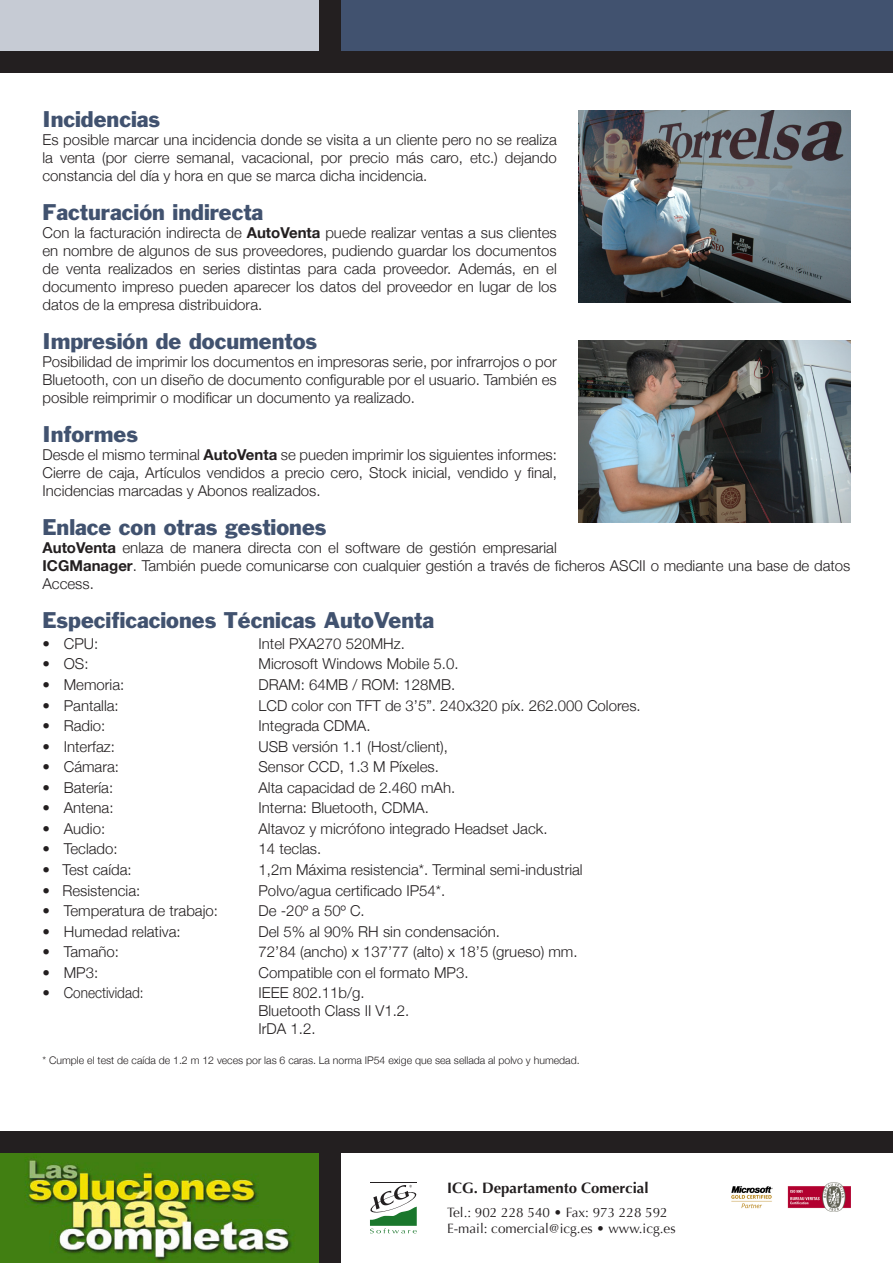
<style>
.page{position:relative;width:893px;height:1263px;background:#fff}
.page>*{position:absolute;margin:0;border:0;box-sizing:border-box;transform-origin:0 0}
.Subtitulares_color{font:21px "Franklin Gothic";color:#41526f}
.Textos{font:300 15px/18px "Helvetica Neue";color:#231f20;text-align:justify}
.Texto___5mm{font:300 15px "Helvetica Neue";color:#231f20}
.t1{font:700 15px "Optima";color:#231f20}
.t2{font:13.5px "Optima";color:#231f20}
.Texto___5mm-2{font:300 10.5px "Helvetica Neue";color:#231f20}
.s1{font-weight:700}
</style>
<div class="page">
<img style="left:0;top:1152px;width:319px;height:111px">
<div style="left:0;top:0;width:332px;height:62px;background:#c6cbd4"></div>
<div style="left:328px;top:0;width:565px;height:64px;background:#41526f"></div>
<div style="left:319px;top:0;width:21px;height:64px;background:#231f20"></div>
<div style="left:0;top:51px;width:893px;height:21px;background:#231f20"></div>
<div style="left:0;top:1131px;width:893px;height:21px;background:#231f20"></div>
<div style="left:319px;top:1145px;width:21px;height:118px;background:#231f20"></div>
<img style="left:731px;top:1182px;width:119px;height:29px">
<hr style="left:370px;top:1182px;width:47px;height:1px;background:#231f20">
<svg style="left:370px;top:1185px;width:47px;height:48px"></svg>
<img style="left:578px;top:341px;width:272px;height:181px">
<img style="left:578px;top:111px;width:272px;height:191px">
<p class="Subtitulares_color" style="left:43px;top:106px;width:119px">Incidencias</p>
<p class="Textos" style="left:43px;top:131px;width:516px">Es posible marcar una incidencia donde se visita a un cliente pero no se realiza la venta (por cierre semanal, vacacional, por precio más caro, etc.) dejando constancia del día y hora en que se marca dicha incidencia.</p>
<p class="Subtitulares_color" style="left:43px;top:199px;width:222px">Facturación indirecta</p>
<p class="Textos" style="left:43px;top:224px;width:516px">Con la facturación indirecta de <span class="s1">AutoVenta</span> puede realizar ventas a sus clientes en nombre de algunos de sus proveedores, pudiendo guardar los documentos de venta realizados en series distintas para cada proveedor. Además, en el documento impreso pueden aparecer los datos del proveedor en lugar de los datos de la empresa distribuidora.</p>
<p class="Subtitulares_color" style="left:43px;top:328px;width:276px">Impresión de documentos</p>
<p class="Textos" style="left:43px;top:352px;width:516px">Posibilidad de imprimir los documentos en impresoras serie, por infrarrojos o por Bluetooth, con un diseño de documento configurable por el usuario. También es posible reimprimir o modificar un documento ya realizado.</p>
<p class="Subtitulares_color" style="left:43px;top:420px;width:97px">Informes</p>
<p class="Textos" style="left:43px;top:445px;width:516px">Desde el mismo terminal <span class="s1">AutoVenta</span> se pueden imprimir los siguientes informes:<br>Cierre de caja, Artículos vendidos a precio cero, Stock inicial, vendido y final, Incidencias marcadas y Abonos realizados.</p>
<p class="Subtitulares_color" style="left:43px;top:513px;width:285px">Enlace con otras gestiones</p>
<p class="Textos" style="left:43px;top:538px;width:809px;text-align:left"><span class="s1">AutoVenta</span> enlaza de manera directa con el software de gestión empresarial<br><span class="s1">ICGManager</span>. También puede comunicarse con cualquier gestión a través de ficheros ASCII o mediante una base de datos<br>Access.</p>
<p class="Subtitulares_color" style="left:43px;top:606px;width:393px">Especificaciones Técnicas AutoVenta</p>
<p class="Texto___5mm" style="left:43px;top:634px;width:57px">• CPU:</p>
<p class="Texto___5mm" style="left:259px;top:634px;width:148px">Intel PXA270 520MHz.</p>
<p class="Texto___5mm" style="left:43px;top:655px;width:47px">• OS:</p>
<p class="Texto___5mm" style="left:259px;top:655px;width:202px">Microsoft Windows Mobile 5.0.</p>
<p class="Texto___5mm" style="left:43px;top:675px;width:83px">• Memoria:</p>
<p class="Texto___5mm" style="left:259px;top:675px;width:198px">DRAM: 64MB / ROM: 128MB.</p>
<p class="Texto___5mm" style="left:43px;top:696px;width:78px">• Pantalla:</p>
<p class="Texto___5mm" style="left:259px;top:696px;width:384px">LCD color con TFT de 3’5”. 240x320 píx. 262.000 Colores.</p>
<p class="Texto___5mm" style="left:43px;top:717px;width:64px">• Radio:</p>
<p class="Texto___5mm" style="left:259px;top:717px;width:113px">Integrada CDMA.</p>
<p class="Texto___5mm" style="left:43px;top:737px;width:74px">• Interfaz:</p>
<p class="Texto___5mm" style="left:259px;top:737px;width:191px">USB versión 1.1 (Host/client),</p>
<p class="Texto___5mm" style="left:43px;top:758px;width:78px">• Cámara:</p>
<p class="Texto___5mm" style="left:259px;top:758px;width:182px">Sensor CCD, 1.3 M Píxeles.</p>
<p class="Texto___5mm" style="left:43px;top:778px;width:72px">• Batería:</p>
<p class="Texto___5mm" style="left:259px;top:778px;width:198px">Alta capacidad de 2.460 mAh.</p>
<p class="Texto___5mm" style="left:43px;top:799px;width:72px">• Antena:</p>
<p class="Texto___5mm" style="left:259px;top:799px;width:172px">Interna: Bluetooth, CDMA.</p>
<p class="Texto___5mm" style="left:43px;top:819px;width:64px">• Audio:</p>
<p class="Texto___5mm" style="left:259px;top:819px;width:290px">Altavoz y micrófono integrado Headset Jack.</p>
<p class="Texto___5mm" style="left:43px;top:840px;width:77px">• Teclado:</p>
<p class="Texto___5mm" style="left:259px;top:840px;width:64px">14 teclas.</p>
<p class="Texto___5mm" style="left:43px;top:860px;width:91px">• Test caída:</p>
<p class="Texto___5mm" style="left:259px;top:860px;width:326px">1,2m Máxima resistencia*. Terminal semi-industrial</p>
<p class="Texto___5mm" style="left:43px;top:881px;width:99px">• Resistencia:</p>
<p class="Texto___5mm" style="left:259px;top:881px;width:188px">Polvo/agua certificado IP54*.</p>
<p class="Texto___5mm" style="left:43px;top:901px;width:177px">• Temperatura de trabajo:</p>
<p class="Texto___5mm" style="left:259px;top:901px;width:108px">De -20º a 50º C.</p>
<p class="Texto___5mm" style="left:43px;top:922px;width:140px">• Humedad relativa:</p>
<p class="Texto___5mm" style="left:259px;top:922px;width:243px">Del 5% al 90% RH sin condensación.</p>
<p class="Texto___5mm" style="left:43px;top:943px;width:78px">• Tamaño:</p>
<p class="Texto___5mm" style="left:259px;top:943px;width:321px">72’84 (ancho) x 137’77 (alto) x 18’5 (grueso) mm.</p>
<p class="Texto___5mm" style="left:43px;top:963px;width:57px">• MP3:</p>
<p class="Texto___5mm" style="left:259px;top:963px;width:212px">Compatible con el formato MP3.</p>
<p class="Texto___5mm" style="left:43px;top:984px;width:103px">• Conectividad:</p>
<p class="Texto___5mm" style="left:259px;top:984px;width:108px">IEEE 802.11b/g.</p>
<p class="Texto___5mm" style="left:259px;top:1002px;width:152px">Bluetooth Class II V1.2.</p>
<p class="Texto___5mm" style="left:259px;top:1020px;width:58px">IrDA 1.2.</p>
<p class="Texto___5mm-2" style="left:43px;top:1054px;width:539px">* Cumple el test de caída de 1.2 m 12 veces por las 6 caras. La norma IP54 exige que sea sellada al polvo y humedad.</p>
<p class="t1" style="left:447px;top:1179px;width:203px">ICG. Departamento Comercial</p>
<p class="t2" style="left:447px;top:1204px;width:222px">Tel.: 902 228 540 • Fax: 973 228 592</p>
<p class="t2" style="left:447px;top:1221px;width:230px">E-mail: comercial@icg.es • www.icg.es</p>
</div>
